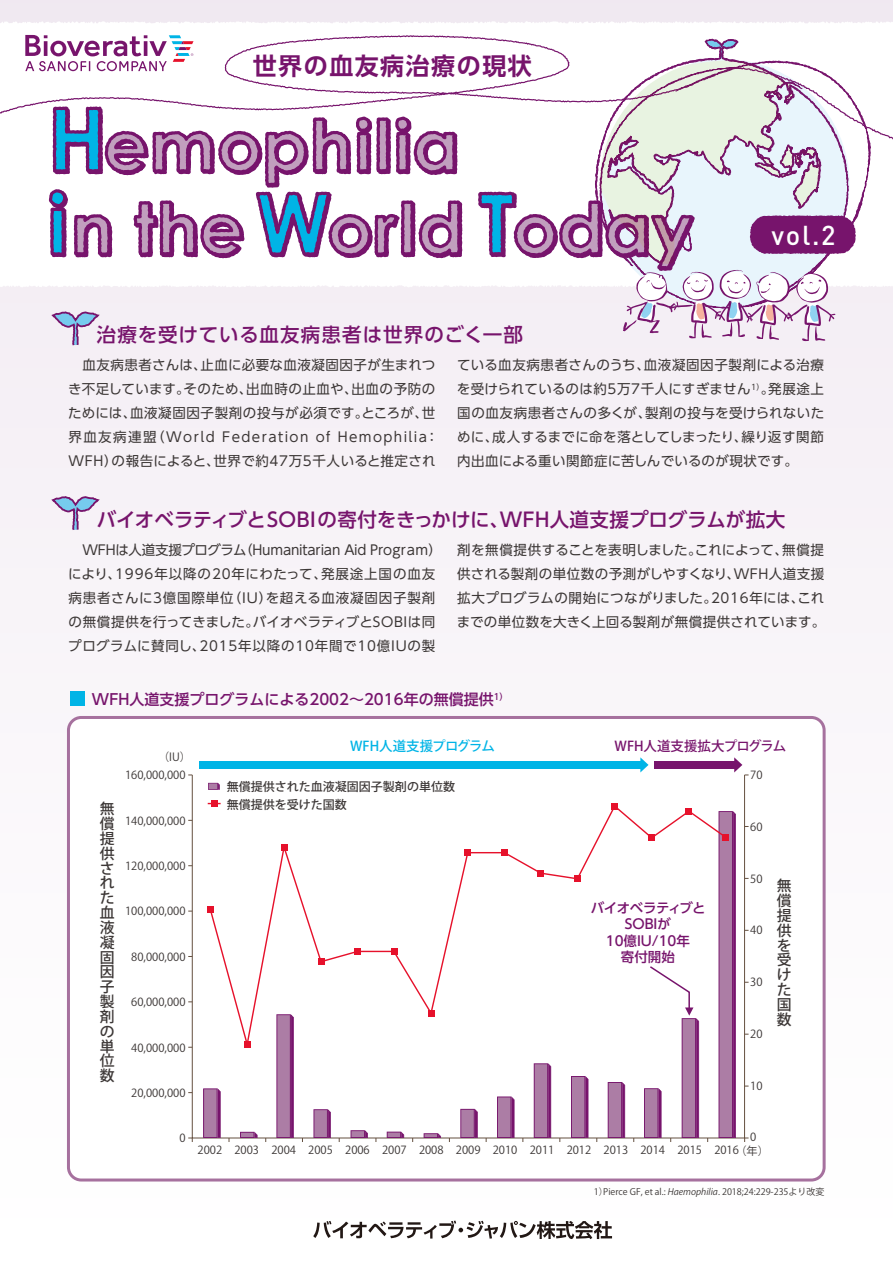
<style>
.page{position:relative;width:893px;height:1263px;background:#f8f4f8}
.page>*{position:absolute;margin:0;border:0;box-sizing:border-box;transform-origin:0 0}
.t1{font:500 27px "DIN";color:#fff}
.t2{font:700 24px "UD Shin Go Pro De";letter-spacing:.06em;color:#77146c}
.t3{font:500 19.5px "UD Shin Go Pro";letter-spacing:.02em;color:#77146c}
.t4{font:500 19.5px "UD Shin Go Pro";letter-spacing:.05em;color:#77146c}
.t5{font:500 15px "UD Shin Go Pro";color:#77146c}
.t6{font:500 14.85px/14.9px "Koz Go Pro";color:#3c3736;text-align:justify}
.t7{font:13.5px/24px "UD Shin Go Pro";letter-spacing:.035em;color:#3c3736}
.t8{font:500 13.5px/16.5px "UD Shin Go Pro";color:#77146c;text-align:center}
.t9{font:500 13.5px "Koz Go Pro";color:#77146c}
.t10{font:500 13.5px "Koz Go Pro";color:#00b4e6}
.t11{font:500 12px "Koz Go Pro";color:#3c3736}
.t12{font:11.25px "Koz Go Pro";color:#3c3736}
.t13{font:9px "Koz Go Pro";color:#3c3736}
</style>
<div class="page">
<div style="left:0;top:21px;width:893px;height:266px;background:#fff"></div>
<svg style="left:0;top:34px;width:695px;height:88px"></svg>
<div style="left:68px;top:717px;width:756px;height:463px;background:#fff;border-radius:13px"></div>
<div style="left:67px;top:716px;width:759px;height:465px;border:3px solid #a6719e;border-radius:13px"></div>
<svg style="left:313px;top:1220px;width:299px;height:19px"></svg>
<div style="left:70px;top:691px;width:15px;height:15px;background:#00b4e6"></div>
<svg style="left:47px;top:103px;width:418px;height:243px"></svg>
<svg style="left:51px;top:496px;width:49px;height:34px"></svg>
<div style="left:15px;top:30px;width:190px;height:56px;background:#fff"></div>
<div style="left:211px;top:800px;width:6px;height:7px;background:#e6112b"></div>
<svg style="left:203px;top:1088px;width:18px;height:50px"></svg>
<svg style="left:208px;top:783px;width:12px;height:7px"></svg>
<svg style="left:240px;top:1132px;width:17px;height:6px"></svg>
<svg style="left:276px;top:1051px;width:18px;height:87px"></svg>
<svg style="left:313px;top:1109px;width:18px;height:29px"></svg>
<svg style="left:351px;top:1130px;width:17px;height:8px"></svg>
<svg style="left:387px;top:1131px;width:17px;height:7px"></svg>
<svg style="left:424px;top:1133px;width:17px;height:5px"></svg>
<svg style="left:460px;top:1109px;width:18px;height:29px"></svg>
<svg style="left:497px;top:1096px;width:17px;height:42px"></svg>
<svg style="left:534px;top:1063px;width:17px;height:75px"></svg>
<svg style="left:571px;top:1076px;width:17px;height:62px"></svg>
<svg style="left:608px;top:1082px;width:17px;height:56px"></svg>
<svg style="left:718px;top:811px;width:18px;height:327px"></svg>
<svg style="left:209px;top:804px;width:519px;height:247px"></svg>
<div style="left:464px;top:849px;width:7px;height:7px;background:#e6112b"></div>
<div style="left:281px;top:843px;width:7px;height:7px;background:#e6112b"></div>
<div style="left:207px;top:906px;width:7px;height:7px;background:#e6112b"></div>
<div style="left:501px;top:849px;width:7px;height:7px;background:#e6112b"></div>
<div style="left:537px;top:870px;width:7px;height:7px;background:#e6112b"></div>
<div style="left:574px;top:875px;width:7px;height:7px;background:#e6112b"></div>
<div style="left:648px;top:834px;width:7px;height:7px;background:#e6112b"></div>
<div style="left:685px;top:808px;width:7px;height:7px;background:#e6112b"></div>
<div style="left:611px;top:803px;width:7px;height:7px;background:#e6112b"></div>
<div style="left:722px;top:834px;width:7px;height:7px;background:#e6112b"></div>
<div style="left:244px;top:1041px;width:7px;height:7px;background:#e6112b"></div>
<div style="left:317px;top:958px;width:7px;height:7px;background:#e6112b"></div>
<div style="left:354px;top:948px;width:7px;height:7px;background:#e6112b"></div>
<div style="left:391px;top:948px;width:6px;height:7px;background:#e6112b"></div>
<div style="left:428px;top:1010px;width:6px;height:7px;background:#e6112b"></div>
<svg style="left:644px;top:965px;width:55px;height:177px"></svg>
<svg style="left:734px;top:757px;width:15px;height:19px"></svg>
<svg style="left:640px;top:757px;width:8px;height:15px"></svg>
<div style="left:199px;top:761px;width:443px;height:8px;background:#00b4e6"></div>
<div style="left:654px;top:761px;width:82px;height:8px;background:#77146c"></div>
<svg style="left:476px;top:39px;width:417px;height:303px"></svg>
<svg style="left:25px;top:35px;width:169px;height:36px"></svg>
<h2 class="t2" style="left:253px;top:46px;width:280px">世界の血友病治療の現状</h2>
<h3 class="t4" style="left:97px;top:319px;width:428px">治療を受けている血友病患者は世界のごく一部</h3>
<h1 class="t1" style="left:772px;top:218px;width:65px">vol.2</h1>
<p class="t7" style="left:68px;top:352px;width:372px">　血友病患者さんは、止血に必要な血液凝固因子が生まれつき不足しています。そのため、出血時の止血や、出血の予防のためには、血液凝固因子製剤の投与が必須です。ところが、世界血友病連盟（World Federation of Hemophilia：WFH）の報告によると、世界で約47万5千人いると推定され</p>
<p class="t7" style="left:457px;top:352px;width:369px;text-align:justify">ている血友病患者さんのうち、血液凝固因子製剤による治療を受けられているのは約5万7千人にすぎません<sup>１）</sup>。発展途上国の血友病患者さんの多くが、製剤の投与を受けられないために、成人するまでに命を落としてしまったり、繰り返す関節内出血による重い関節症に苦しんでいるのが現状です。</p>
<h3 class="t3" style="left:97px;top:503px;width:690px">バイオベラティブとSOBIの寄付をきっかけに、WFH人道支援プログラムが拡大</h3>
<p class="t7" style="left:68px;top:537px;width:376px;text-indent:14px">WFHは人道支援プログラム（Humanitarian Aid Program）により、1996年以降の20年にわたって、発展途上国の血友病患者さんに3億国際単位（IU）を超える血液凝固因子製剤の無償提供を行ってきました。バイオベラティブとSOBIは同プログラムに賛同し、2015年以降の10年間で10億IUの製</p>
<p class="t7" style="left:457px;top:537px;width:370px;text-align:justify">剤を無償提供することを表明しました。これによって、無償提供される製剤の単位数の予測がしやすくなり、WFH人道支援拡大プログラムの開始につながりました。2016年には、これまでの単位数を大きく上回る製剤が無償提供されています。</p>
<p class="t5" style="left:92px;top:687px;width:418px">WFH人道支援プログラムによる2002～2016年の無償提供<sup>1）</sup></p>
<p class="t6" style="left:100px;top:802px;width:16px">無償提供された血液凝固因子製剤の単位数</p>
<p class="t12" style="left:158px;top:749px;width:34px">（IU）</p>
<p class="t12" style="left:125px;top:768px;width:62px">160,000,000</p>
<p class="t12" style="left:125px;top:813px;width:62px">140,000,000</p>
<p class="t12" style="left:125px;top:858px;width:62px">120,000,000</p>
<p class="t12" style="left:125px;top:904px;width:62px">100,000,000</p>
<p class="t12" style="left:131px;top:949px;width:56px">80,000,000</p>
<p class="t12" style="left:131px;top:995px;width:56px">60,000,000</p>
<p class="t12" style="left:131px;top:1040px;width:56px">40,000,000</p>
<p class="t12" style="left:131px;top:1086px;width:56px">20,000,000</p>
<p class="t12" style="left:179px;top:1131px;width:8px">0</p>
<p class="t10" style="left:350px;top:738px;width:146px">WFH人道支援プログラム</p>
<p class="t9" style="left:615px;top:738px;width:173px">WFH人道支援拡大プログラム</p>
<p class="t11" style="left:227px;top:779px;width:230px">無償提供された血液凝固因子製剤の単位数</p>
<p class="t11" style="left:227px;top:797px;width:121px">無償提供を受けた国数</p>
<p class="t8" style="left:591px;top:899px;width:116px">バイオベラティブと<br>SOBIが<br>10億IU/10年<br>寄付開始</p>
<p class="t12" style="left:750px;top:768px;width:14px">70</p>
<p class="t12" style="left:750px;top:819px;width:14px">60</p>
<p class="t12" style="left:750px;top:871px;width:14px">50</p>
<p class="t12" style="left:750px;top:923px;width:14px">40</p>
<p class="t12" style="left:750px;top:975px;width:14px">30</p>
<p class="t12" style="left:750px;top:1026px;width:14px">20</p>
<p class="t6" style="left:777px;top:879px;width:16px">無償提供を受けた国数</p>
<p class="t12" style="left:750px;top:1078px;width:14px">10</p>
<p class="t12" style="left:750px;top:1130px;width:8px">0</p>
<p class="t12" style="left:735px;top:1144px;width:35px">（年）</p>
<p class="t12" style="left:198px;top:1143px;width:543px">2002 2003 2004 2005 2006 2007 2008 2009 2010 2011 2012 2013 2014 2015 2016</p>
<p class="t13" style="left:594px;top:1186px;width:232px">1）Pierce GF, et al.: Haemophilia. 2018;24:229-235より改変</p>
</div>
